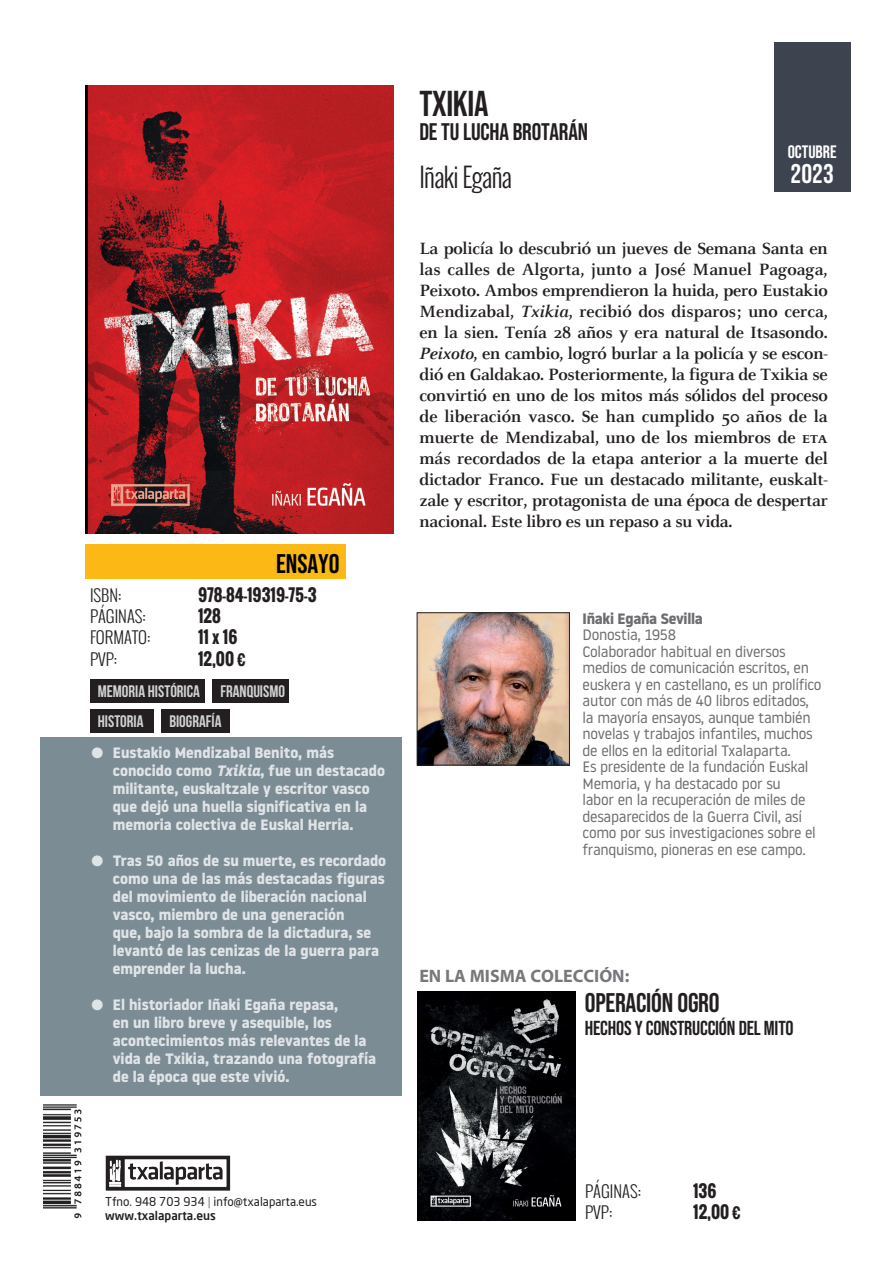
<style>
.page{position:relative;width:893px;height:1263px;background:#fff}
.page>*{position:absolute;margin:0;border:0;box-sizing:border-box;transform-origin:0 0}
.t1{font:36px "Bebas Neue";letter-spacing:-.01em;color:#231f20}
.t2{font:27px "Bebas Neue";letter-spacing:-.01em;color:#231f20}
.t3{font:300 27px "Oswald";letter-spacing:-.025em;color:#231f20;scale:.95 1}
.t4{font:27px "Bebas Neue";color:#000}
.t5{font:27px "Bebas Neue";color:#fff}
.t6{font:24px "Bebas Neue";letter-spacing:-.01em;color:#231f20}
.t7{font:20.25px "Bebas Neue";letter-spacing:-.01em;color:#231f20}
.t8{font:700 18px/21px "Celeste";letter-spacing:-.015em;color:#231f20;text-align:justify}
.t9{font:700 18px "Myriad Pro";color:#76787b}
.t10{font:18px "Bebas Neue";color:#fff}
.t11{font:700 16.65px "Bebas Neue";color:#d1d2d4}
.t12{font:700 16.5px "Oswald";color:#231f20}
.t13{font:300 16.5px "Oswald";color:#231f20}
.t14{font:700 15px/18px "Noway";color:#e0e4e7}
.t15{font:15px/16.5px "Noway";letter-spacing:-.02em;color:#6c6d70}
.t16{font:700 15px "Noway";letter-spacing:-.02em;color:#6c6d70}
.t17{font:12px/13.5px "Neo Sans Pro";color:#231f20}
.s1{font-style:italic}
.s2{font-family:"Celeste Caps"}
.s3{color:#80838a}
.s4{font-weight:500}
</style>
<div class="page">
<div style="left:774px;top:43px;width:76px;height:149px;background:#3e444f"></div>
<img style="left:43px;top:1104px;width:39px;height:115px">
<img style="left:105px;top:1155px;width:126px;height:36px">
<img style="left:419px;top:614px;width:149px;height:149px">
<div style="left:417px;top:612px;width:153px;height:153px;border:1px solid #231f20"></div>
<div style="left:85px;top:544px;width:260px;height:34px;background:#fcb814"></div>
<div style="left:41px;top:737px;width:361px;height:359px;background:#7c8c95"></div>
<img style="left:85px;top:85px;width:308px;height:448px">
<div style="left:90px;top:679px;width:115px;height:24px;background:#231f20"></div>
<div style="left:213px;top:679px;width:76px;height:24px;background:#231f20"></div>
<div style="left:90px;top:709px;width:64px;height:24px;background:#231f20"></div>
<div style="left:162px;top:709px;width:68px;height:24px;background:#231f20"></div>
<img style="left:418px;top:991px;width:157px;height:229px">
<p class="t4" style="left:276px;top:548px;width:65px">ENSAYO</p>
<p class="t13" style="left:90px;top:583px;width:33px">ISBN:</p>
<p class="t12" style="left:198px;top:582px;width:120px">978-84-19319-75-3</p>
<p class="t13" style="left:90px;top:604px;width:57px">PÁGINAS:</p>
<p class="t12" style="left:198px;top:603px;width:24px">128</p>
<p class="t13" style="left:90px;top:625px;width:62px">FORMATO:</p>
<p class="t12" style="left:198px;top:625px;width:41px">11 x 16</p>
<p class="t13" style="left:90px;top:647px;width:29px">PVP:</p>
<p class="t12" style="left:198px;top:646px;width:49px">12,00 €</p>
<p class="t11" style="left:98px;top:682px;width:104px">MEMORIA HISTÓRICA</p>
<p class="t11" style="left:220px;top:682px;width:66px">FRANQUISMO</p>
<p class="t11" style="left:98px;top:712px;width:47px">HISTORIA</p>
<p class="t11" style="left:169px;top:712px;width:54px">BIOGRAFÍA</p>
<p class="t14" style="left:113px;top:744px;width:274px;text-indent:-21px">● Eustakio Mendizabal Benito, más conocido como <span class="s1">Txikia</span>, fue un destacado militante, euskaltzale y escritor vasco que dejó una huella significativa en la memoria colectiva de Euskal Herria.</p>
<p class="t14" style="left:113px;top:852px;width:275px;text-indent:-21px">● Tras 50 años de su muerte, es recordado como una de las más destacadas figuras del movimiento de liberación nacional vasco, miembro de una generación<br>que, bajo la sombra de la dictadura, se levantó de las cenizas de la guerra para emprender la lucha.</p>
<p class="t14" style="left:113px;top:996px;width:265px;text-indent:-21px">● El historiador Iñaki Egaña repasa,<br>en un libro breve y asequible, los acontecimientos más relevantes de la vida de Txikia, trazando una fotografía de la época que este vivió.</p>
<p class="t1" style="left:419px;top:83px;width:71px">TXIKIA</p>
<p class="t6" style="left:419px;top:118px;width:170px">DE TU LUCHA BROTARÁN</p>
<p class="t3" style="left:419px;top:157px;width:99px">Iñaki Egaña</p>
<p class="t10" style="left:788px;top:141px;width:50px">OCTUBRE</p>
<p class="t5" style="left:791px;top:158px;width:45px">2023</p>
<p class="t8" style="left:419px;top:238px;width:410px">La policía lo descubrió un jueves de Semana Santa en las calles de Algorta, junto a José Manuel Pagoaga, Peixoto. Ambos emprendieron la huida, pero Eustakio Mendizabal, <span class="s1">Txikia</span>, recibió dos disparos; uno cerca, en la sien. Tenía 28 años y era natural de Itsasondo.<br><span class="s1">Peixoto</span>, en cambio, logró burlar a la policía y se escon&shy;dió en Galdakao. Posteriormente, la figura de Txikia se convirtió en uno de los mitos más sólidos del proceso de liberación vasco. Se han cumplido 50 años de la muerte de Mendizabal, uno de los miembros de <span class="s2">eta </span>más recordados de la etapa anterior a la muerte del dictador Franco. Fue un destacado militante, euskalt&shy;zale y escritor, protagonista de una época de despertar nacional. Este libro es un repaso a su vida.</p>
<p class="t16" style="left:583px;top:610px;width:122px">Iñaki Egaña Sevilla</p>
<p class="t15" style="left:583px;top:626px;width:95px">Donostia, 1958</p>
<p class="t15" style="left:583px;top:642px;width:240px">Colaborador habitual en diversos medios de comunicación escritos, en euskera y en castellano, es un prolífico autor con más de 40 libros editados, la mayoría ensayos, aunque también novelas y trabajos infantiles, muchos de ellos en la editorial Txalaparta.<br>Es presidente de la fundación Euskal Memoria, y ha destacado por su<br>labor en la recuperación de miles de desaparecidos de la Guerra Civil, así como por sus investigaciones sobre el franquismo, pioneras en ese campo.</p>
<p class="t9" style="left:419px;top:964px;width:212px">EN LA MISMA COLECCIÓN:</p>
<p class="t2" style="left:585px;top:988px;width:136px">OPERACIÓN OGRO</p>
<p class="t7" style="left:585px;top:1016px;width:210px">HECHOS Y CONSTRUCCIÓN DEL MITO</p>
<p class="t17" style="left:105px;top:1195px;width:213px">Tfno. 948 703 934 <span class="s3">|</span> info@txalaparta.eus <span class="s4">www.txalaparta.eus</span></p>
<p class="t13" style="left:585px;top:1178px;width:57px">PÁGINAS:</p>
<p class="t12" style="left:693px;top:1178px;width:25px">136</p>
<p class="t13" style="left:585px;top:1200px;width:29px">PVP:</p>
<p class="t12" style="left:693px;top:1199px;width:49px">12,00 €</p>
</div>
